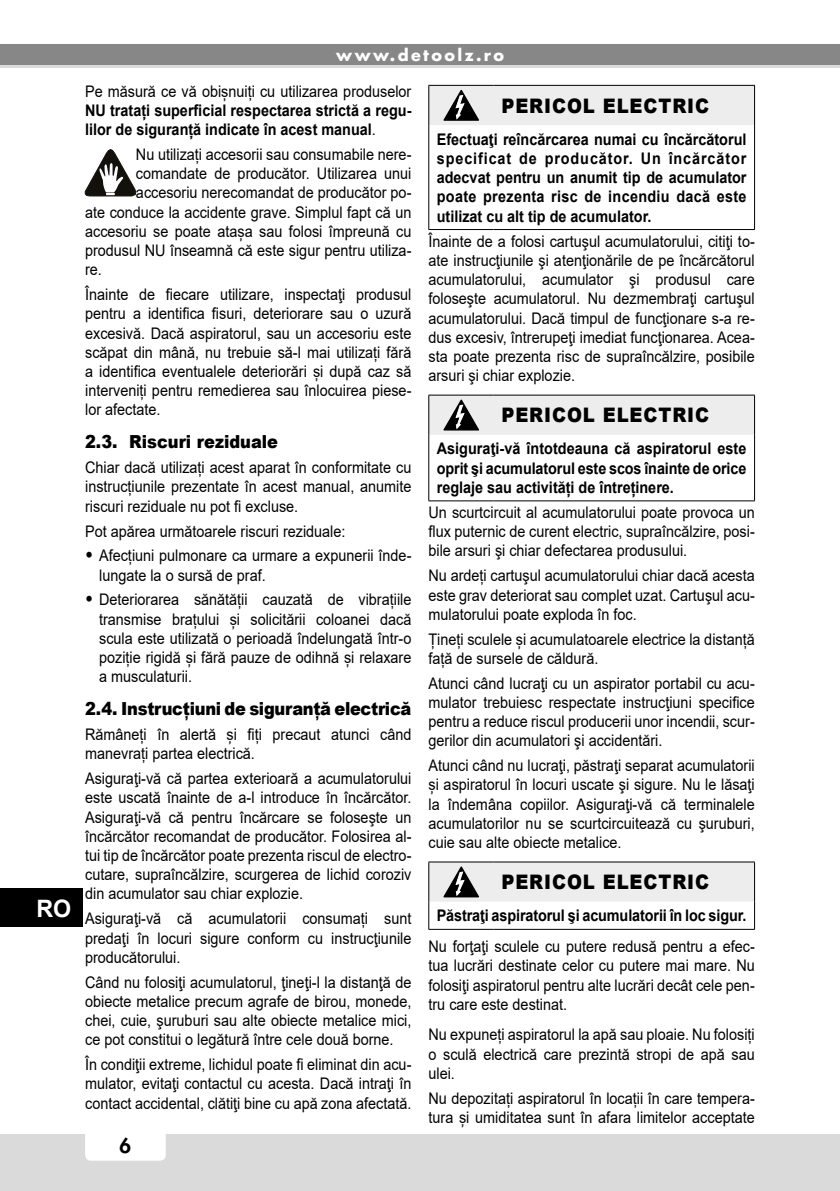
<style>
.page{position:relative;width:840px;height:1191px;background:#fff}
.page>*{position:absolute;margin:0;border:0;box-sizing:border-box;transform-origin:0 0}
.t1{font:700 24px "Arial";color:#fff}
.t2{font:900 20px "Arial";letter-spacing:.05em;color:#000;scale:.9 1}
.t3{font:800 20px "Futura";color:#000}
.t4{font:900 18px "Arial";letter-spacing:-.02em;color:#000;scale:.9 1}
.t5{font:900 18px "Arial";color:#000;scale:.9 1}
.t6{font:16px/19.2px "Arial";color:#000;text-align:justify;scale:.9 1}
.t7{font:700 16px/19.2px "Arial";color:#000;text-align:justify;scale:.9 1}
.t8{font:700 16px "Futura";letter-spacing:.15em;color:#fff}
.s1{font-weight:400}
.s2{font-weight:900;font-size:18px}
</style>
<div class="page">
<div style="left:0;top:1134px;width:839px;height:57px;background:#dadada"></div>
<div style="left:85px;top:1120px;width:81px;height:40px;background:#fff;border-radius:6px"></div>
<div style="left:0;top:44px;width:839px;height:24px;background:#878787"></div>
<hr style="left:0;top:65px;width:839px;height:3px;background:#dadada">
<div style="left:0;top:888px;width:82px;height:39px;background:#000"></div>
<svg style="left:85px;top:149px;width:51px;height:47px"></svg>
<hr style="left:753px;top:125px;width:1px;height:104px;background:#000">
<hr style="left:428px;top:125px;width:1px;height:104px;background:#000">
<hr style="left:428px;top:229px;width:65px;height:1px;background:#000">
<hr style="left:493px;top:229px;width:261px;height:1px;background:#000">
<svg style="left:428px;top:85px;width:326px;height:40px"></svg>
<hr style="left:753px;top:435px;width:1px;height:65px;background:#000">
<hr style="left:428px;top:435px;width:1px;height:65px;background:#000">
<hr style="left:428px;top:500px;width:65px;height:1px;background:#000">
<hr style="left:493px;top:500px;width:261px;height:1px;background:#000">
<svg style="left:428px;top:395px;width:326px;height:40px"></svg>
<hr style="left:428px;top:861px;width:65px;height:1px;background:#000">
<hr style="left:493px;top:861px;width:261px;height:1px;background:#000">
<hr style="left:428px;top:929px;width:65px;height:1px;background:#000">
<hr style="left:493px;top:929px;width:261px;height:1px;background:#000">
<svg style="left:428px;top:862px;width:326px;height:67px"></svg>
<h1 class="t1" style="left:36px;top:891px;width:36px">RO</h1>
<p class="t8" style="left:336px;top:44px;width:169px">www.detoolz.ro</p>
<p class="t6" style="left:85px;top:81px;width:364px">Pe măsură ce vă obișnuiți cu utilizarea produselor</p>
<p class="t7" style="left:85px;top:101px;width:364px">NU tratați superficial respectarea strictă a regu&shy;lilor de siguranță indicate în acest manual<span class="s1">.</span></p>
<p class="t6" style="left:136px;top:145px;width:307px">Nu utilizați accesorii sau consumabile nere-</p>
<p class="t6" style="left:136px;top:164px;width:307px">comandate de producător. Utilizarea unui</p>
<p class="t6" style="left:136px;top:183px;width:307px">accesoriu nerecomandat de producător po-</p>
<p class="t6" style="left:85px;top:202px;width:364px">ate conduce la accidente grave. Simplul fapt că un</p>
<p class="t6" style="left:85px;top:221px;width:364px">accesoriu se poate atașa sau folosi împreună cu</p>
<p class="t6" style="left:85px;top:241px;width:364px">produsul NU înseamnă că este sigur pentru utiliza-</p>
<p class="t6" style="left:85px;top:260px;width:20px">re.</p>
<p class="t6" style="left:85px;top:285px;width:364px">Înainte de fiecare utilizare, inspectaţi produsul pentru a identifica fisuri, deteriorare sau o uzură excesivă. Dacă aspiratorul, sau un accesoriu este scăpat din mână, nu trebuie să-l mai utilizați fără a identifica eventualele deteriorări și după caz să interveniți pentru remedierea sau înlocuirea piese&shy;lor afectate.</p>
<p class="t5" style="left:85px;top:429px;width:216px">2.3. Riscuri reziduale</p>
<p class="t6" style="left:85px;top:458px;width:364px">Chiar dacă utilizați acest aparat în conformitate cu instrucțiunile prezentate în acest manual, anumite riscuri reziduale nu pot fi excluse.</p>
<p class="t6" style="left:85px;top:521px;width:290px">Pot apărea următoarele riscuri reziduale:</p>
<p class="t6" style="left:99px;top:546px;width:348px;text-indent:-14px"><span class="s2">•</span> Afecțiuni pulmonare ca urmare a expunerii înde&shy;lungate la o sursă de praf.</p>
<p class="t6" style="left:99px;top:590px;width:348px;text-indent:-14px"><span class="s2">•</span> Deteriorarea sănătății cauzată de vibrațiile transmise brațului și solicitării coloanei dacă scula este utilizată o perioadă îndelungată într-o poziție rigidă și fără pauze de odihnă și relaxare a musculaturii.</p>
<p class="t4" style="left:85px;top:695px;width:364px">2.4. Instrucțiuni de siguranță electrică</p>
<p class="t6" style="left:85px;top:725px;width:364px">Rămâneți în alertă și fiți precaut atunci când manevrați partea electrică.</p>
<p class="t6" style="left:85px;top:769px;width:364px">Asiguraţi-vă că partea exterioară a acumulatorului este uscată înainte de a-l introduce în încărcător.<br>Asiguraţi-vă că pentru încărcare se foloseşte un încărcător recomandat de producător. Folosirea al&shy;tui tip de încărcător poate prezenta riscul de electro&shy;cutare, supraîncălzire, scurgerea de lichid coroziv din acumulator sau chiar explozie.</p>
<p class="t6" style="left:85px;top:909px;width:364px">Asiguraţi-vă că acumulatorii consumați sunt predaţi în locuri sigure conform cu instrucţiunile producătorului.</p>
<p class="t6" style="left:85px;top:972px;width:364px">Când nu folosiţi acumulatorul, ţineţi-l la distanţă de obiecte metalice precum agrafe de birou, monede, chei, cuie, şuruburi sau alte obiecte metalice mici, ce pot constitui o legătură între cele două borne.</p>
<p class="t6" style="left:85px;top:1054px;width:364px">În condiţii extreme, lichidul poate fi eliminat din acu&shy;mulator, evitaţi contactul cu acesta. Dacă intraţi în contact accidental, clătiţi bine cu apă zona afectată.</p>
<p class="t3" style="left:120px;top:1132px;width:13px">6</p>
<p class="t2" style="left:501px;top:91px;width:232px">PERICOL ELECTRIC</p>
<p class="t7" style="left:436px;top:130px;width:345px">Efectuaţi reîncărcarea numai cu încărcătorul specificat de producător. Un încărcător adecvat pentru un anumit tip de acumulator poate prezenta risc de incendiu dacă este utilizat cu alt tip de acumulator.</p>
<p class="t6" style="left:428px;top:231px;width:364px">Înainte de a folosi cartuşul acumulatorului, citiţi to&shy;ate instrucţiunile şi atenţionările de pe încărcătorul acumulatorului, acumulator şi produsul care foloseşte acumulatorul. Nu dezmembraţi cartuşul acumulatorului. Dacă timpul de funcţionare s-a re&shy;dus excesiv, întrerupeţi imediat funcţionarea. Acea&shy;sta poate prezenta risc de supraîncălzire, posibile arsuri şi chiar explozie.</p>
<p class="t2" style="left:501px;top:400px;width:232px">PERICOL ELECTRIC</p>
<p class="t7" style="left:436px;top:439px;width:345px">Asiguraţi-vă întotdeauna că aspiratorul este oprit şi acumulatorul este scos înainte de orice reglaje sau activități de întreținere.</p>
<p class="t6" style="left:428px;top:503px;width:364px">Un scurtcircuit al acumulatorului poate provoca un flux puternic de curent electric, supraîncălzire, posi&shy;bile arsuri şi chiar defectarea produsului.</p>
<p class="t6" style="left:428px;top:566px;width:364px">Nu ardeți cartuşul acumulatorului chiar dacă acesta este grav deteriorat sau complet uzat. Cartuşul acu&shy;mulatorului poate exploda în foc.</p>
<p class="t6" style="left:428px;top:629px;width:364px">Țineți sculele și acumulatoarele electrice la distanță față de sursele de căldură.</p>
<p class="t6" style="left:428px;top:673px;width:364px">Atunci când lucraţi cu un aspirator portabil cu acu&shy;mulator trebuiesc respectate instrucţiuni specifice pentru a reduce riscul producerii unor incendii, scur&shy;gerilor din acumulatori şi accidentări.</p>
<p class="t6" style="left:428px;top:756px;width:364px">Atunci când nu lucraţi, păstraţi separat acumulatorii și aspiratorul în locuri uscate şi sigure. Nu le lăsaţi la îndemâna copiilor. Asiguraţi-vă că terminalele acumulatorilor nu se scurtcircuitează cu şuruburi, cuie sau alte obiecte metalice.</p>
<p class="t2" style="left:501px;top:867px;width:232px">PERICOL ELECTRIC</p>
<p class="t7" style="left:436px;top:906px;width:345px">Păstraţi aspiratorul şi acumulatorii în loc sigur.</p>
<p class="t6" style="left:428px;top:937px;width:364px">Nu forţaţi sculele cu putere redusă pentru a efec&shy;tua lucrări destinate celor cu putere mai mare. Nu folosiţi aspiratorul pentru alte lucrări decât cele pen&shy;tru care este destinat.</p>
<p class="t6" style="left:428px;top:1025px;width:364px">Nu expuneți aspiratorul la apă sau ploaie. Nu folosiți o sculă electrică care prezintă stropi de apă sau ulei.</p>
<p class="t6" style="left:428px;top:1088px;width:364px">Nu depozitați aspiratorul în locații în care tempera&shy;tura și umiditatea sunt în afara limitelor acceptate</p>
</div>
